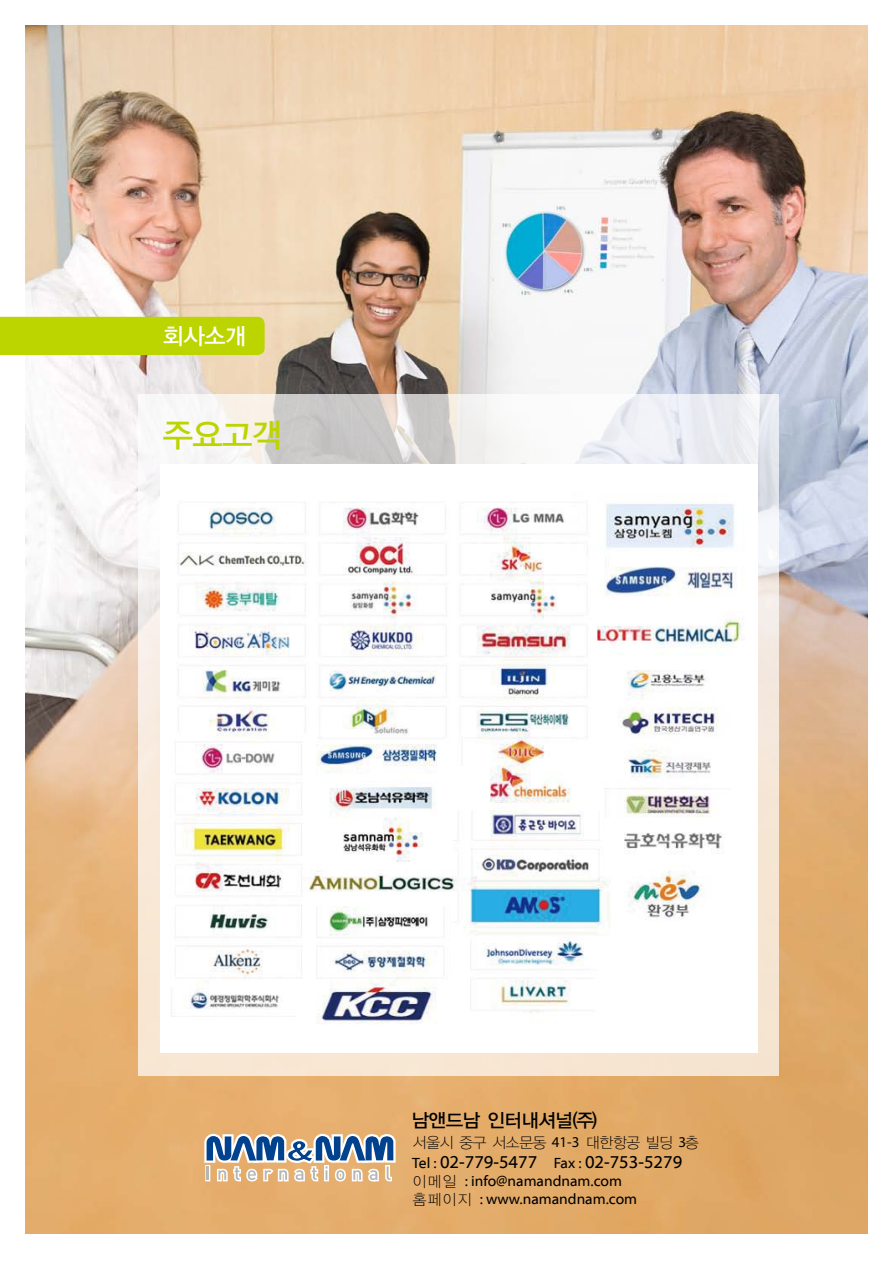
<style>
.page{position:relative;width:893px;height:1263px;background:#fff}
.page>*{position:absolute;margin:0;border:0;box-sizing:border-box;transform-origin:0 0}
.t1{font:33px "YGO13";color:#bcd400}
.t2{font:22.95px "YGO13";color:#fff}
.t3{font:18.9px "YGO13";letter-spacing:-.1em;color:#000}
.t4{font:18px "Myriad Web Pro";color:#000}
.t5{font:15px/18px "Myriad Web Pro";color:#000}
.t6{font:15px "YGO11";letter-spacing:-.1em;color:#000}
.s1{font-family:"Myriad Pro"}
.s2{font-size:15px}
.s3{font-family:"YGO11"}
</style>
<div class="page">
<img style="left:26px;top:26px;width:841px;height:1207px">
<svg style="left:201px;top:1130px;width:197px;height:53px"></svg>
<div style="left:0;top:317px;width:265px;height:38px;background:#bcd400"></div>
<svg style="left:139px;top:394px;width:640px;height:681px"></svg>
<div style="left:160px;top:465px;width:597px;height:588px;background:#fff"></div>
<img style="left:171px;top:502px;width:572px;height:522px">
<h2 class="t2" style="left:162px;top:323px;width:87px">회사소개</h2>
<h1 class="t1" style="left:162px;top:416px;width:124px">주요고객</h1>
<p class="t3" style="left:411px;top:1109px;width:189px">남앤드남 인터내셔널(주)</p>
<p class="t6" style="left:412px;top:1134px;width:289px">서울시 중구 서소문동 <span class="s1">41-3</span> 대한항공 빌딩 <span class="s1">3</span>층</p>
<p class="t4" style="left:412px;top:1152px;width:272px"><span class="s2">Tel :</span> 02-779-5477 <span class="s2">Fax :</span> 02-753-5279</p>
<p class="t5" style="left:412px;top:1172px;width:227px"><span class="s3">이메일</span> : info@namandnam.com <span class="s3">홈페이지</span> : www.namandnam.com</p>
</div>
